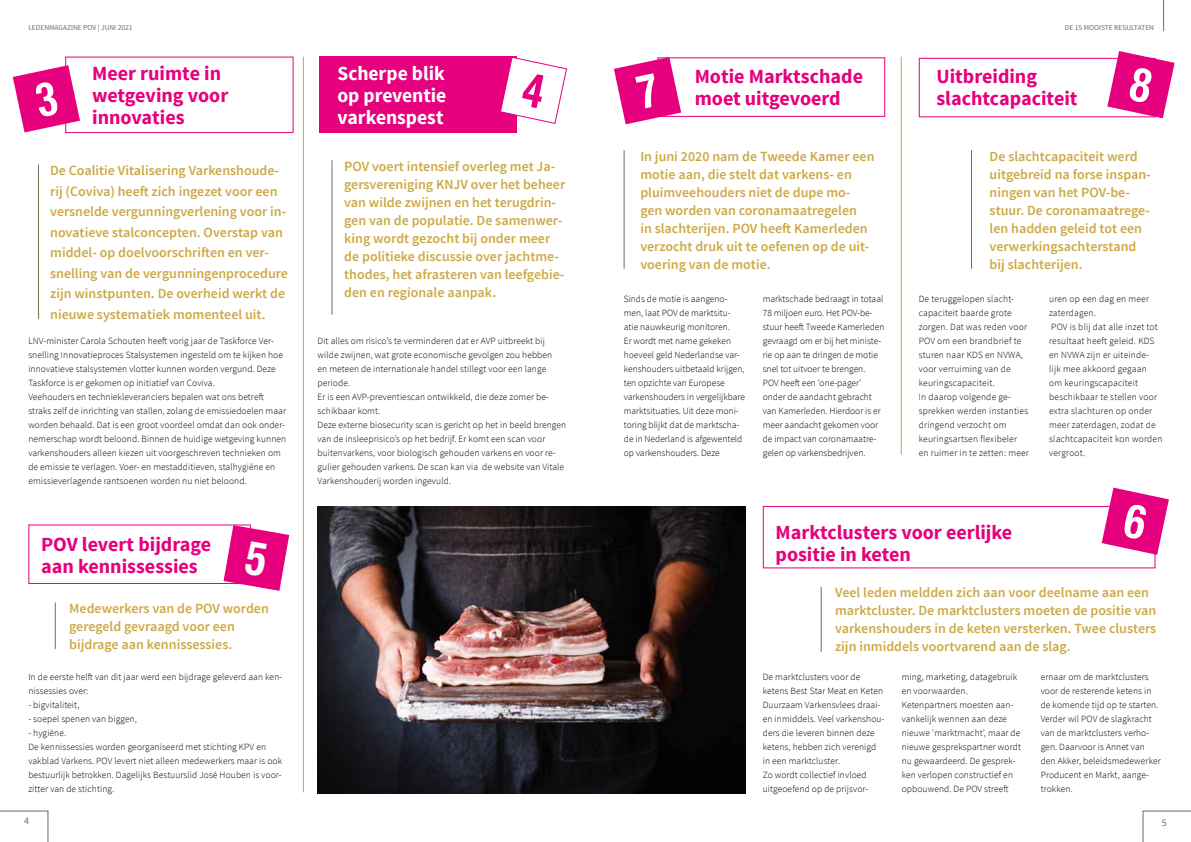
<style>
.page{position:relative;width:1191px;height:842px;background:#fff}
.page>*{position:absolute;margin:0;border:0;box-sizing:border-box;transform-origin:0 0}
.t1{font:700 20px/22px "Source Sans Pro";color:#e6007d}
.t2{font:700 20px/22px "Source Sans Pro";letter-spacing:-.005em;color:#fff;text-align:justify}
.t3{font:600 14px/18px "Source Sans Pro";color:#cda945}
.t4{font:10px "Source Sans Pro";color:#7b6a58}
.t5{font:300 9.5px/14px "Source Sans Pro";letter-spacing:.01em;color:#000}
.t6{font:7.5px "Source Sans Pro";color:#7b6a58}
</style>
<div class="page">
<hr style="left:624px;top:150px;width:1px;height:119px;background:#7b6a58">
<hr style="left:821px;top:587px;width:1px;height:65px;background:#7b6a58">
<hr style="left:55px;top:602px;width:1px;height:47px;background:#7b6a58">
<hr style="left:332px;top:160px;width:1px;height:155px;background:#7b6a58">
<hr style="left:900px;top:57px;width:1px;height:398px;background:#cda945">
<hr style="left:38px;top:164px;width:1px;height:155px;background:#7b6a58">
<hr style="left:303px;top:57px;width:1px;height:735px;background:#cda945">
<hr style="left:1163px;top:0;width:1px;height:31px;background:#7b6a58">
<svg style="left:0;top:810px;width:48px;height:32px"></svg>
<svg style="left:1142px;top:810px;width:49px;height:32px"></svg>
<div style="left:763px;top:506px;width:392px;height:62px;border:1px solid #e6007d"></div>
<div style="left:657px;top:57px;width:228px;height:60px;border:1px solid #e6007d"></div>
<img style="left:317px;top:506px;width:429px;height:288px">
<div style="left:28px;top:524px;width:223px;height:60px;border:1px solid #e6007d"></div>
<div style="left:319px;top:57px;width:197px;height:76px;background:#e6007d"></div>
<hr style="left:971px;top:150px;width:1px;height:119px;background:#7b6a58">
<div style="left:918px;top:58px;width:237px;height:59px;border:1px solid #e6007d"></div>
<div style="left:65px;top:57px;width:228px;height:76px;border:1px solid #e6007d"></div>
<svg style="left:1101px;top:488px;width:68px;height:67px"></svg>
<svg style="left:499px;top:56px;width:69px;height:69px"></svg>
<svg style="left:223px;top:525px;width:66px;height:66px"></svg>
<svg style="left:614px;top:57px;width:67px;height:67px"></svg>
<svg style="left:1107px;top:51px;width:67px;height:67px"></svg>
<svg style="left:13px;top:65px;width:67px;height:67px"></svg>
<p class="t6" style="left:28px;top:23px;width:106px">LEDENMAGAZINE POV | JUNI 2021</p>
<p class="t6" style="left:1064px;top:23px;width:91px">DE 15 MOOISTE RESULTATEN</p>
<h1 class="t1" style="left:92px;top:63px;width:138px">Meer ruimte in wetgeving voor innovaties</h1>
<p class="t3" style="left:50px;top:160px;width:239px;line-height:20.6px">De Coalitie Vitalisering Varkenshoude&shy;rij (Coviva) heeft zich ingezet voor een versnelde vergunningverlening voor in&shy;novatieve stalconcepten. Overstap van middel- op doelvoorschriften en ver&shy;snelling van de vergunningenprocedure zijn winstpunten. De overheid werkt de nieuwe systematiek momenteel uit.</p>
<p class="t5" style="left:28px;top:334px;width:259px">LNV-minister Carola Schouten heeft vorig jaar de Taskforce Ver&shy;snelling Innovatieproces Stalsystemen ingesteld om te kijken hoe innovatieve stalsystemen vlotter kunnen worden vergund. Deze Taskforce is er gekomen op initiatief van Coviva.<br>Veehouders en techniekleveranciers bepalen wat ons betreft straks zelf de inrichting van stallen, zolang de emissiedoelen maar worden behaald. Dat is een groot voordeel omdat dan ook onder&shy;nemerschap wordt beloond. Binnen de huidige wetgeving kunnen varkenshouders alleen kiezen uit voorgeschreven technieken om de emissie te verlagen. Voer- en mestadditieven, stalhygiëne en emissieverlagende rantsoenen worden nu niet beloond.</p>
<h1 class="t1" style="left:41px;top:534px;width:171px">POV levert bijdrage aan kennissessies</h1>
<h2 class="t3" style="left:69px;top:600px;width:201px">Medewerkers van de POV worden geregeld gevraagd voor een bijdrage aan kennissessies.</h2>
<p class="t5" style="left:28px;top:670px;width:255px">In de eerste helft van dit jaar werd een bijdrage geleverd aan ken&shy;nissessies over:</p>
<p class="t5" style="left:28px;top:698px;width:53px">- bigvitaliteit,</p>
<p class="t5" style="left:28px;top:712px;width:110px">- soepel spenen van biggen,</p>
<p class="t5" style="left:28px;top:726px;width:255px">- hygiëne.<br>De kennissessies worden georganiseerd met stichting KPV en vakblad Varkens. POV levert niet alleen medewerkers maar is ook bestuurlijk betrokken. Dagelijks Bestuurslid José Houben is voor&shy;zitter van de stichting.</p>
<h1 class="t2" style="left:337px;top:63px;width:110px">Scherpe blik op preventie varkenspest</h1>
<h1 class="t1" style="left:936px;top:66px;width:143px">Uitbreiding slachtcapaciteit</h1>
<h2 class="t3" style="left:989px;top:147px;width:163px">De slachtcapaciteit werd uitgebreid na forse inspan&shy;ningen van het POV-be&shy;stuur. De coronamaatrege&shy;len hadden geleid tot een verwerkingsachterstand bij slachterijen.</h2>
<p class="t5" style="left:918px;top:292px;width:112px">De teruggelopen slacht&shy;capaciteit baarde grote zorgen. Dat was reden voor<br>POV om een brandbrief te sturen naar KDS en NVWA, voor verruiming van de keuringscapaciteit.<br>In daarop volgende ge&shy;sprekken werden instanties dringend verzocht om keuringsartsen flexibeler en ruimer in te zetten: meer</p>
<p class="t5" style="left:1049px;top:292px;width:115px">uren op een dag en meer zaterdagen.<br>POV is blij dat alle inzet tot resultaat heeft geleid. KDS en NVWA zijn er uiteinde&shy;lijk mee akkoord gegaan<br>om keuringscapaciteit beschikbaar te stellen voor extra slachturen op onder meer zaterdagen, zodat de slachtcapaciteit kon worden vergroot.</p>
<h1 class="t1" style="left:694px;top:66px;width:170px">Motie Marktschade moet uitgevoerd</h1>
<h2 class="t3" style="left:640px;top:147px;width:236px">In juni 2020 nam de Tweede Kamer een motie aan, die stelt dat varkens- en pluimveehouders niet de dupe mo&shy;gen worden van coronamaatregelen<br>in slachterijen. POV heeft Kamerleden verzocht druk uit te oefenen op de uit&shy;voering van de motie.</h2>
<p class="t5" style="left:624px;top:292px;width:123px">Sinds de motie is aangeno&shy;men, laat POV de marktsitu&shy;atie nauwkeurig monitoren.<br>Er wordt met name gekeken hoeveel geld Nederlandse var&shy;kenshouders uitbetaald krijgen, ten opzichte van Europese varkenshouders in vergelijkbare marktsituaties. Uit deze moni&shy;toring blijkt dat de marktscha&shy;de in Nederland is afgewenteld op varkenshouders. Deze</p>
<p class="t5" style="left:763px;top:292px;width:123px">marktschade bedraagt in totaal<br>78 miljoen euro. Het POV-be&shy;stuur heeft Tweede Kamerleden gevraagd om er bij het ministe&shy;rie op aan te dringen de motie snel tot uitvoer te brengen.<br>POV heeft een ‘one-pager’ onder de aandacht gebracht van Kamerleden. Hierdoor is er meer aandacht gekomen voor de impact van coronamaatre&shy;gelen op varkensbedrijven.</p>
<p class="t3" style="left:344px;top:157px;width:222px">POV voert intensief overleg met Ja&shy;gersvereniging KNJV over het beheer van wilde zwijnen en het terugdrin&shy;gen van de populatie. De samenwer&shy;king wordt gezocht bij onder meer de politieke discussie over jachtme&shy;thodes, het afrasteren van leefgebie&shy;den en regionale aanpak.</p>
<p class="t5" style="left:317px;top:334px;width:250px">Dit alles om risico’s te verminderen dat er AVP uitbreekt bij wilde zwijnen, wat grote economische gevolgen zou hebben<br>en meteen de internationale handel stillegt voor een lange periode.<br>Er is een AVP-preventiescan ontwikkeld, die deze zomer be&shy;schikbaar komt.<br>Deze externe biosecurity scan is gericht op het in beeld brengen van de insleeprisico’s op het bedrijf. Er komt een scan voor buitenvarkens, voor biologisch gehouden varkens en voor re&shy;gulier gehouden varkens. De scan kan via de website van Vitale Varkenshouderij worden ingevuld.</p>
<h1 class="t1" style="left:775px;top:522px;width:238px">Marktclusters voor eerlijke positie in keten</h1>
<h2 class="t3" style="left:835px;top:584px;width:323px">Veel leden meldden zich aan voor deelname aan een marktcluster. De marktclusters moeten de positie van varkenshouders in de keten versterken. Twee clusters zijn inmiddels voortvarend aan de slag.</h2>
<p class="t5" style="left:763px;top:670px;width:123px">De marktclusters voor de ketens Best Star Meat en Keten<br>Duurzaam Varkensvlees draai&shy;en inmiddels. Veel varkenshou&shy;ders die leveren binnen deze ketens, hebben zich verenigd in een marktcluster.<br>Zo wordt collectief invloed uitgeoefend op de prijsvor-</p>
<p class="t5" style="left:901px;top:670px;width:121px">ming, marketing, datagebruik en voorwaarden.<br>Ketenpartners moesten aan&shy;vankelijk wennen aan deze nieuwe ‘marktmacht’, maar de nieuwe gesprekspartner wordt nu gewaardeerd. De gesprek&shy;ken verlopen constructief en opbouwend. De POV streeft</p>
<p class="t5" style="left:1040px;top:670px;width:122px">ernaar om de marktclusters voor de resterende ketens in de komende tijd op te starten.<br>Verder wil POV de slagkracht van de marktclusters verho&shy;gen. Daarvoor is Annet van den Akker, beleidsmedewerker<br>Producent en Markt, aange&shy;trokken.</p>
<p class="t4" style="left:24px;top:814px;width:6px">4</p>
<p class="t4" style="left:1161px;top:816px;width:6px">5</p>
</div>
